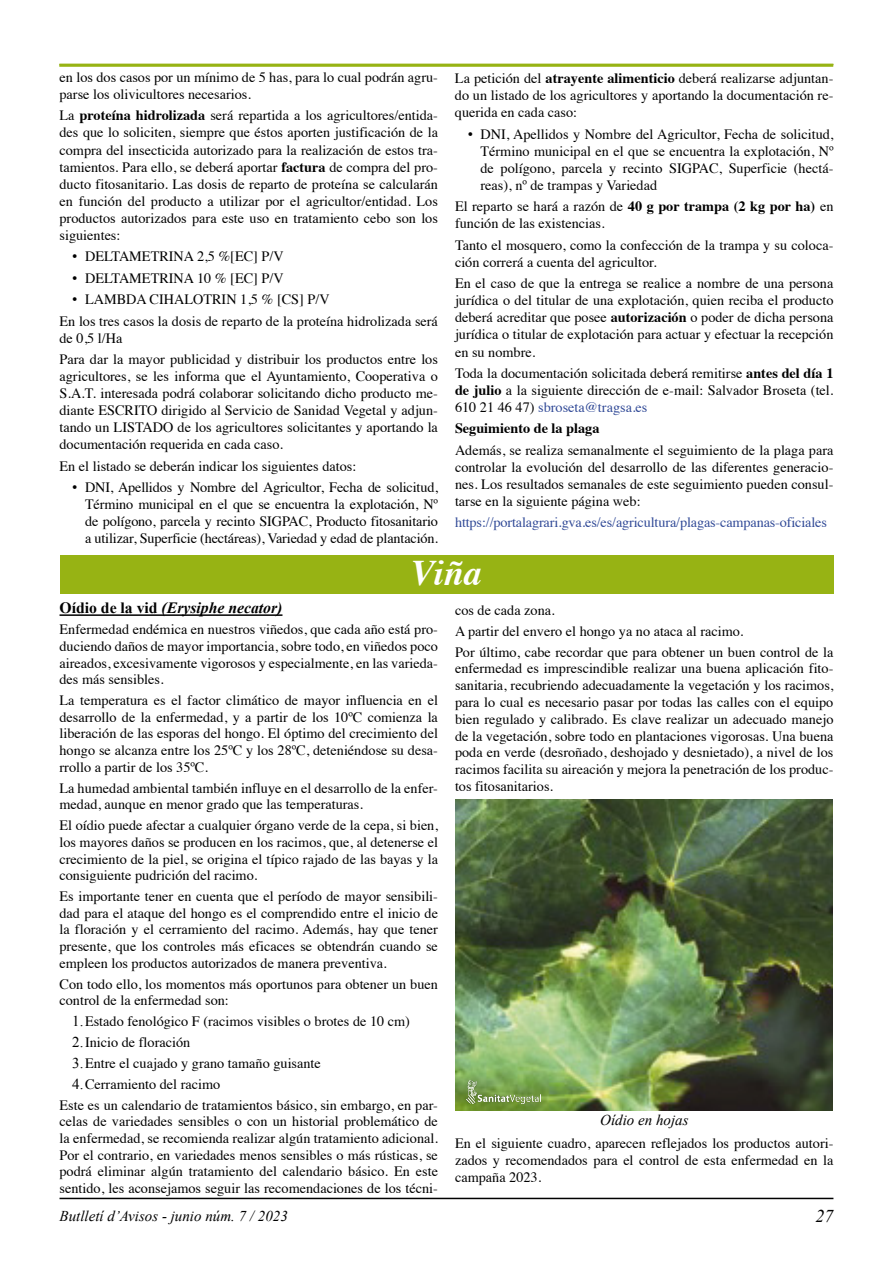
<style>
.page{position:relative;width:893px;height:1263px;background:#fff}
.page>*{position:absolute;margin:0;border:0;box-sizing:border-box;transform-origin:0 0}
.t1{font:italic 700 36px "Times";color:#fff}
.t2{font:italic 18px "Times New Roman";color:#000}
.t3{font:italic 700 15.75px "Times New Roman";color:#000}
.t4{font:italic 15px "Times New Roman";color:#000}
.t5{font:14.25px/17.1px "Times";color:#000;text-align:justify}
.t6{font:14.25px "Times";letter-spacing:-.01em;color:#314a97}
.t7{font:700 14.25px "Times";color:#000}
.s1{font-weight:700}
.s2{font-family:"Times New Roman";font-size:15px}
.s3{color:#314a97}
.s4{font-style:normal}
</style>
<div class="page">
<hr style="left:60px;top:1198px;width:773px;height:1px;background:#000">
<hr style="left:59px;top:64px;width:774px;height:3px;background:#97b314">
<div style="left:60px;top:555px;width:773px;height:38px;background:#97b314"></div>
<hr style="left:60px;top:614px;width:222px;height:2px;background:#000">
<img style="left:455px;top:799px;width:378px;height:312px">
<img style="left:466px;top:1080px;width:75px;height:23px">
<p class="t5" style="left:60px;top:67px;width:380px">en los dos casos por un mínimo de 5 has, para lo cual podrán agru&shy;parse los olivicultores necesarios.</p>
<p class="t5" style="left:60px;top:106px;width:380px">La <span class="s1">proteína hidrolizada</span> será repartida a los agricultores/entida&shy;des que lo soliciten, siempre que éstos aporten justificación de la compra del insecticida autorizado para la realización de estos tra&shy;tamientos. Para ello, se deberá aportar <span class="s1">factura</span> de compra del pro&shy;ducto fitosanitario. Las dosis de reparto de proteína se calcularán en función del producto a utilizar por el agricultor/entidad. Los productos autorizados para este uso en tratamiento cebo son los siguientes:</p>
<p class="t5" style="left:72px;top:247px;width:213px"><span class="s2">•</span> DELTAMETRINA 2,5 %[EC] P/V</p>
<p class="t5" style="left:72px;top:268px;width:213px"><span class="s2">•</span> DELTAMETRINA 10 % [EC] P/V</p>
<p class="t5" style="left:60px;top:287px;width:380px;line-height:21.3px;text-indent:13px"><span class="s2">•</span> LAMBDA CIHALOTRIN 1,5 % [CS] P/V<br>En los tres casos la dosis de reparto de la proteína hidrolizada será</p>
<p class="t5" style="left:60px;top:326px;width:380px;line-height:21.3px">de 0,5 l/Ha<br>Para dar la mayor publicidad y distribuir los productos entre los</p>
<p class="t5" style="left:60px;top:366px;width:380px">agricultores, se les informa que el Ayuntamiento, Cooperativa o S.A.T. interesada podrá colaborar solicitando dicho producto me&shy;diante ESCRITO dirigido al Servicio de Sanidad Vegetal y adjun&shy;tando un LISTADO de los agricultores solicitantes y aportando la documentación requerida en cada caso.</p>
<p class="t5" style="left:60px;top:456px;width:298px">En el listado se deberán indicar los siguientes datos:</p>
<p class="t5" style="left:85px;top:478px;width:354px;text-indent:-13px"><span class="s2">•</span> DNI, Apellidos y Nombre del Agricultor, Fecha de solicitud, Término municipal en el que se encuentra la explotación, Nº de polígono, parcela y recinto SIGPAC, Producto fitosanitario a utilizar, Superficie (hectáreas), Variedad y edad de plantación.</p>
<p class="t5" style="left:455px;top:68px;width:380px">La petición del <span class="s1">atrayente alimenticio</span> deberá realizarse adjuntan&shy;do un listado de los agricultores y aportando la documentación re&shy;querida en cada caso:</p>
<p class="t5" style="left:480px;top:124px;width:354px;text-indent:-13px"><span class="s2">•</span> DNI, Apellidos y Nombre del Agricultor, Fecha de solicitud, Término municipal en el que se encuentra la explotación, Nº de polígono, parcela y recinto SIGPAC, Superficie (hectá&shy;reas), nº de trampas y Variedad</p>
<p class="t5" style="left:455px;top:197px;width:380px">El reparto se hará a razón de <span class="s1">40 g por trampa (2 kg por ha)</span> en función de las existencias.</p>
<p class="t5" style="left:455px;top:235px;width:380px">Tanto el mosquero, como la confección de la trampa y su coloca&shy;ción correrá a cuenta del agricultor.</p>
<p class="t5" style="left:455px;top:274px;width:380px">En el caso de que la entrega se realice a nombre de una persona jurídica o del titular de una explotación, quien reciba el producto deberá acreditar que posee <span class="s1">autorización</span> o poder de dicha persona jurídica o titular de explotación para actuar y efectuar la recepción en su nombre.</p>
<p class="t5" style="left:455px;top:363px;width:380px">Toda la documentación solicitada deberá remitirse <span class="s1">antes del día 1 de julio</span> a la siguiente dirección de e-mail: Salvador Broseta (tel.<br>610 21 46 47) <span class="s3">sbroseta@tragsa.es</span></p>
<p class="t7" style="left:455px;top:415px;width:146px">Seguimiento de la plaga</p>
<p class="t5" style="left:455px;top:440px;width:380px">Además, se realiza semanalmente el seguimiento de la plaga para controlar la evolución del desarrollo de las diferentes generacio&shy;nes. Los resultados semanales de este seguimiento pueden consul&shy;tarse en la siguiente página web:</p>
<p class="t6" style="left:455px;top:509px;width:373px">https://portalagrari.gva.es/es/agricultura/plagas-campanas-oficiales</p>
<h1 class="t1" style="left:411px;top:539px;width:72px">Viña</h1>
<p class="t3" style="left:60px;top:599px;width:224px"><span class="s4">Oídio de la vid</span> (Erysiphe necator)</p>
<p class="t5" style="left:60px;top:620px;width:380px;line-height:16.6px">Enfermedad endémica en nuestros viñedos, que cada año está pro&shy;duciendo daños de mayor importancia, sobre todo, en viñedos poco aireados, excesivamente vigorosos y especialmente, en las varieda&shy;des más sensibles.</p>
<p class="t5" style="left:60px;top:691px;width:380px;line-height:16.6px">La temperatura es el factor climático de mayor influencia en el desarrollo de la enfermedad, y a partir de los 10ºC comienza la liberación de las esporas del hongo. El óptimo del crecimiento del hongo se alcanza entre los 25ºC y los 28ºC, deteniéndose su desa&shy;rrollo a partir de los 35ºC.</p>
<p class="t5" style="left:60px;top:778px;width:380px;line-height:16.6px">La humedad ambiental también influye en el desarrollo de la enfer&shy;medad, aunque en menor grado que las temperaturas.</p>
<p class="t5" style="left:60px;top:816px;width:380px;line-height:16.6px">El oídio puede afectar a cualquier órgano verde de la cepa, si bien, los mayores daños se producen en los racimos, que, al detenerse el crecimiento de la piel, se origina el típico rajado de las bayas y la consiguiente pudrición del racimo.</p>
<p class="t5" style="left:60px;top:887px;width:380px;line-height:16.6px">Es importante tener en cuenta que el período de mayor sensibili&shy;dad para el ataque del hongo es el comprendido entre el inicio de la floración y el cerramiento del racimo. Además, hay que tener presente, que los controles más eficaces se obtendrán cuando se empleen los productos autorizados de manera preventiva.</p>
<p class="t5" style="left:60px;top:974px;width:380px;line-height:16.6px">Con todo ello, los momentos más oportunos para obtener un buen control de la enfermedad son:</p>
<p class="t5" style="left:72px;top:1012px;width:339px"><span class="s2">1.</span> Estado fenológico F (racimos visibles o brotes de 10 cm)</p>
<p class="t5" style="left:72px;top:1032px;width:120px"><span class="s2">2.</span> Inicio de floración</p>
<p class="t5" style="left:72px;top:1053px;width:250px"><span class="s2">3.</span> Entre el cuajado y grano tamaño guisante</p>
<p class="t5" style="left:60px;top:1072px;width:380px;line-height:20.9px;text-indent:13px"><span class="s2">4.</span> Cerramiento del racimo<br>Este es un calendario de tratamientos básico, sin embargo, en par-</p>
<p class="t5" style="left:60px;top:1112px;width:380px;line-height:16.6px">celas de variedades sensibles o con un historial problemático de la enfermedad, se recomienda realizar algún tratamiento adicional.<br>Por el contrario, en variedades menos sensibles o más rústicas, se podrá eliminar algún tratamiento del calendario básico. En este sentido, les aconsejamos seguir las recomendaciones de los técni-</p>
<p class="t5" style="left:455px;top:598px;width:380px;line-height:21px;text-align:left">cos de cada zona.<br>A partir del envero el hongo ya no ataca al racimo.<br>Por último, cabe recordar que para obtener un buen control de la</p>
<p class="t5" style="left:455px;top:659px;width:380px">enfermedad es imprescindible realizar una buena aplicación fito&shy;sanitaria, recubriendo adecuadamente la vegetación y los racimos, para lo cual es necesario pasar por todas las calles con el equipo bien regulado y calibrado. Es clave realizar un adecuado manejo de la vegetación, sobre todo en plantaciones vigorosas. Una buena poda en verde (desroñado, deshojado y desnietado), a nivel de los racimos facilita su aireación y mejora la penetración de los produc&shy;tos fitosanitarios.</p>
<p class="t4" style="left:600px;top:1111px;width:90px">Oídio en hojas</p>
<p class="t5" style="left:455px;top:1134px;width:380px">En el siguiente cuadro, aparecen reflejados los productos autori&shy;zados y recomendados para el control de esta enfermedad en la campaña 2023.</p>
<p class="t4" style="left:60px;top:1207px;width:230px">Butlletí d’Avisos - junio núm. 7 / 2023</p>
<p class="t2" style="left:815px;top:1206px;width:19px">27</p>
</div>
